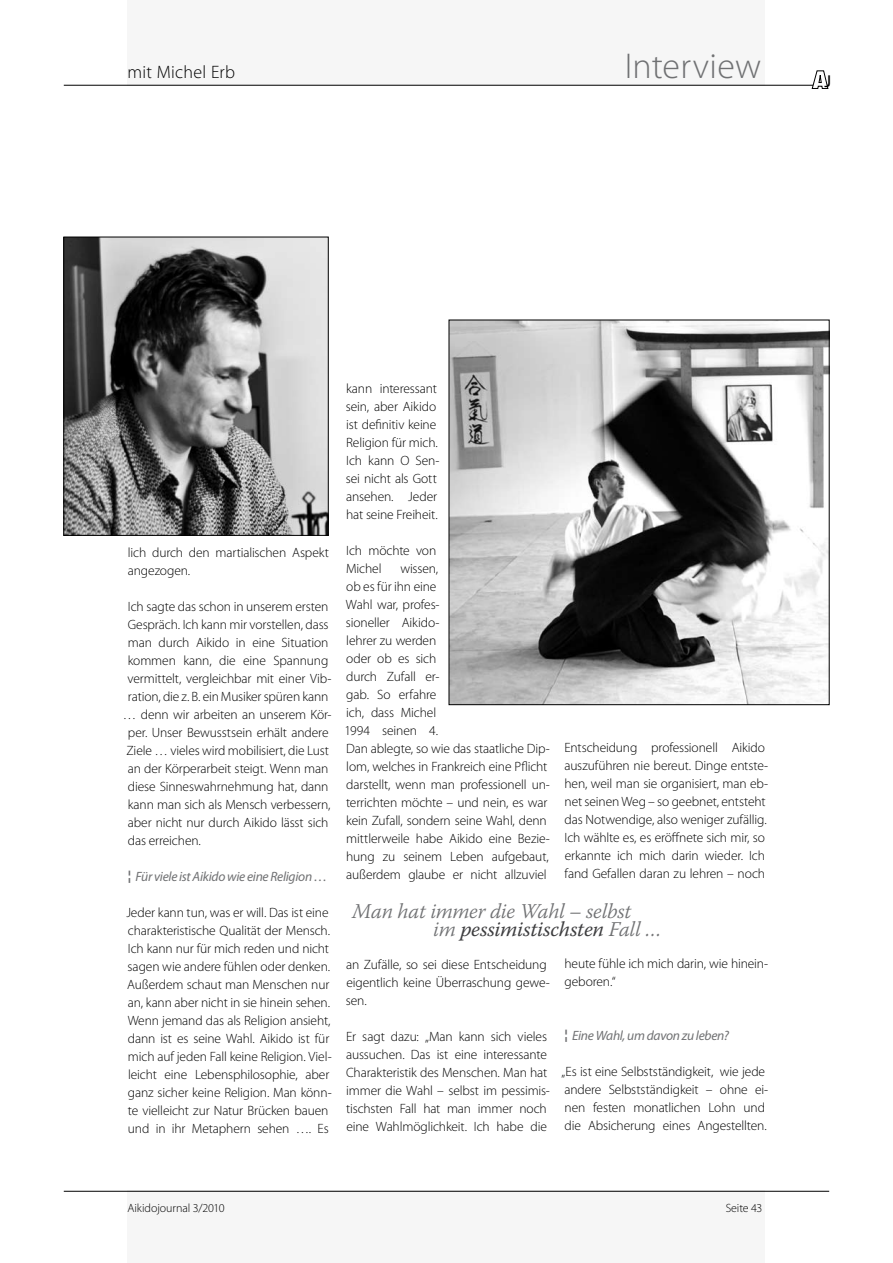
<style>
.page{position:relative;width:893px;height:1263px;background:#fff}
.page>*{position:absolute;margin:0;border:0;box-sizing:border-box;transform-origin:0 0}
.t1{font:300 36px "Myriad Pro";letter-spacing:.005em;color:#707173}
.t2{font:italic 300 21px/18px "Warnock Pro";letter-spacing:-.015em;color:#707173}
.t3{font:300 18px "Myriad Pro";letter-spacing:.015em;color:#000}
.t4{font:17.25px "Myriad Pro";color:#000;scale:1.06 1}
.t5{font:300 13.5px/18px "Myriad Pro";letter-spacing:-.01em;color:#000}
.t6{font:italic 13.5px "Myriad Pro";letter-spacing:-.02em;color:#707173}
.t7{font:300 12px "Myriad Pro";letter-spacing:-.005em;color:#000}
.s1{font-family:"Lucida Sans Typewriter";font-weight:700;font-style:normal}
.s2{font-weight:400;color:#3e3e40}
</style>
<div class="page">
<div style="left:128px;top:0;width:637px;height:85px;background:#f6f6f6"></div>
<div style="left:128px;top:1191px;width:637px;height:72px;background:#f6f6f6"></div>
<hr style="left:64px;top:85px;width:765px;height:1px;background:#000">
<hr style="left:64px;top:1191px;width:765px;height:1px;background:#000">
<svg style="left:812px;top:71px;width:16px;height:18px"></svg>
<img style="left:451px;top:322px;width:377px;height:381px">
<img style="left:65px;top:239px;width:262px;height:295px">
<div style="left:63px;top:237px;width:266px;height:299px;border:1px solid #000"></div>
<h3 class="t3" style="left:128px;top:61px;width:109px">mit Michel Erb</h3>
<h1 class="t1" style="left:625px;top:44px;width:138px">Interview</h1>
<p class="t4" style="left:824px;top:70px;width:8px">J</p>
<p class="t5" style="left:128px;top:543px;width:203px">lich durch den martialischen Aspekt angezogen.</p>
<p class="t5" style="left:128px;top:597px;width:202px">Ich sagte das schon in unserem ersten</p>
<p class="t5" style="left:128px;top:615px;width:202px">Gespräch. Ich kann mir vorstellen, dass</p>
<p class="t5" style="left:128px;top:633px;width:202px">man durch Aikido in eine Situation</p>
<p class="t5" style="left:128px;top:651px;width:202px">kommen kann, die eine Spannung</p>
<p class="t5" style="left:128px;top:669px;width:206px">vermittelt, vergleichbar mit einer Vib-</p>
<p class="t5" style="left:128px;top:687px;width:202px">ration, die z. B. ein Musiker spüren kann</p>
<p class="t5" style="left:123px;top:705px;width:210px">… denn wir arbeiten an unserem Kör-</p>
<p class="t5" style="left:128px;top:723px;width:202px">per. Unser Bewusstsein erhält andere</p>
<p class="t5" style="left:127px;top:741px;width:204px">Ziele … vieles wird mobilisiert, die Lust</p>
<p class="t5" style="left:128px;top:759px;width:202px">an der Körperarbeit steigt. Wenn man</p>
<p class="t5" style="left:128px;top:777px;width:202px">diese Sinneswahrnehmung hat, dann</p>
<p class="t5" style="left:128px;top:795px;width:204px">kann man sich als Mensch verbessern,</p>
<p class="t5" style="left:128px;top:813px;width:202px">aber nicht nur durch Aikido lässt sich</p>
<p class="t5" style="left:128px;top:831px;width:74px">das erreichen.</p>
<p class="t6" style="left:126px;top:868px;width:203px"><span class="s1">¦</span> Für viele ist Aikido wie eine Religion …</p>
<p class="t5" style="left:126px;top:903px;width:207px">Jeder kann tun, was er will. Das ist eine charakteristische Qualität der Mensch.<br>Ich kann nur für mich reden und nicht sagen wie andere fühlen oder denken.<br>Außerdem schaut man Menschen nur an, kann aber nicht in sie hinein sehen.<br>Wenn jemand das als Religion ansieht, dann ist es seine Wahl. Aikido ist für mich auf jeden Fall keine Religion. Viel&shy;leicht eine Lebensphilosophie, aber ganz sicher keine Religion. Man könn&shy;te vielleicht zur Natur Brücken bauen und in ihr Metaphern sehen …. Es</p>
<p class="t5" style="left:346px;top:379px;width:95px">kann interessant sein, aber Aikido ist definitiv keine<br>Religion für mich.<br>Ich kann O Sen&shy;sei nicht als Gott ansehen. Jeder hat seine Freiheit.</p>
<p class="t5" style="left:346px;top:541px;width:92px">Ich möchte von<br>Michel</p>
<p class="t5" style="left:345px;top:559px;width:207px;text-indent:56px">wissen,<br>ob es für ihn eine<br>Wahl war, profes-<br>sioneller Aikido-<br>lehrer zu werden<br>oder ob es sich<br>durch Zufall er-<br>gab. So erfahre<br>ich, dass Michel<br>1994 seinen 4.<br>Dan ablegte, so wie das staatliche Dip&shy;lom, welches in Frankreich eine Pflicht darstellt, wenn man professionell un&shy;terrichten möchte – und nein, es war kein Zufall, sondern seine Wahl, denn mittlerweile habe Aikido eine Bezie&shy;hung zu seinem Leben aufgebaut, außerdem glaube er nicht allzuviel</p>
<p class="t5" style="left:564px;top:739px;width:205px">Entscheidung professionell Aikido auszuführen nie bereut. Dinge entste&shy;hen, weil man sie organisiert, man eb&shy;net seinen Weg – so geebnet, entsteht das Notwendige, also weniger zufällig.<br>Ich wählte es, es eröffnete sich mir, so erkannte ich mich darin wieder. Ich fand Gefallen daran zu lehren – noch</p>
<h2 class="t2" style="left:433px;top:902px;width:230px;text-indent:-81px">Man hat immer die Wahl – selbst<br>im <span class="s2">pessimistischsten</span> Fall …</h2>
<p class="t5" style="left:346px;top:955px;width:206px">an Zufälle, so sei diese Entscheidung eigentlich keine Überraschung gewe&shy;sen.</p>
<p class="t5" style="left:346px;top:1027px;width:205px">Er sagt dazu: „Man kann sich vieles aussuchen. Das ist eine interessante Charakteristik des Menschen. Man hat immer die Wahl – selbst im pessimis&shy;tischsten Fall hat man immer noch eine Wahlmöglichkeit. Ich habe die</p>
<p class="t5" style="left:564px;top:955px;width:205px">heute fühle ich mich darin, wie hinein&shy;geboren.“</p>
<p class="t6" style="left:562px;top:1027px;width:168px"><span class="s1">¦</span> Eine Wahl, um davon zu leben?</p>
<p class="t5" style="left:561px;top:1063px;width:208px">„Es ist eine Selbstständigkeit, wie jede andere Selbstständigkeit – ohne ei&shy;nen festen monatlichen Lohn und die Absicherung eines Angestellten.</p>
<p class="t7" style="left:128px;top:1201px;width:99px">Aikidojournal 3/2010</p>
<p class="t7" style="left:726px;top:1201px;width:38px">Seite 43</p>
</div>
